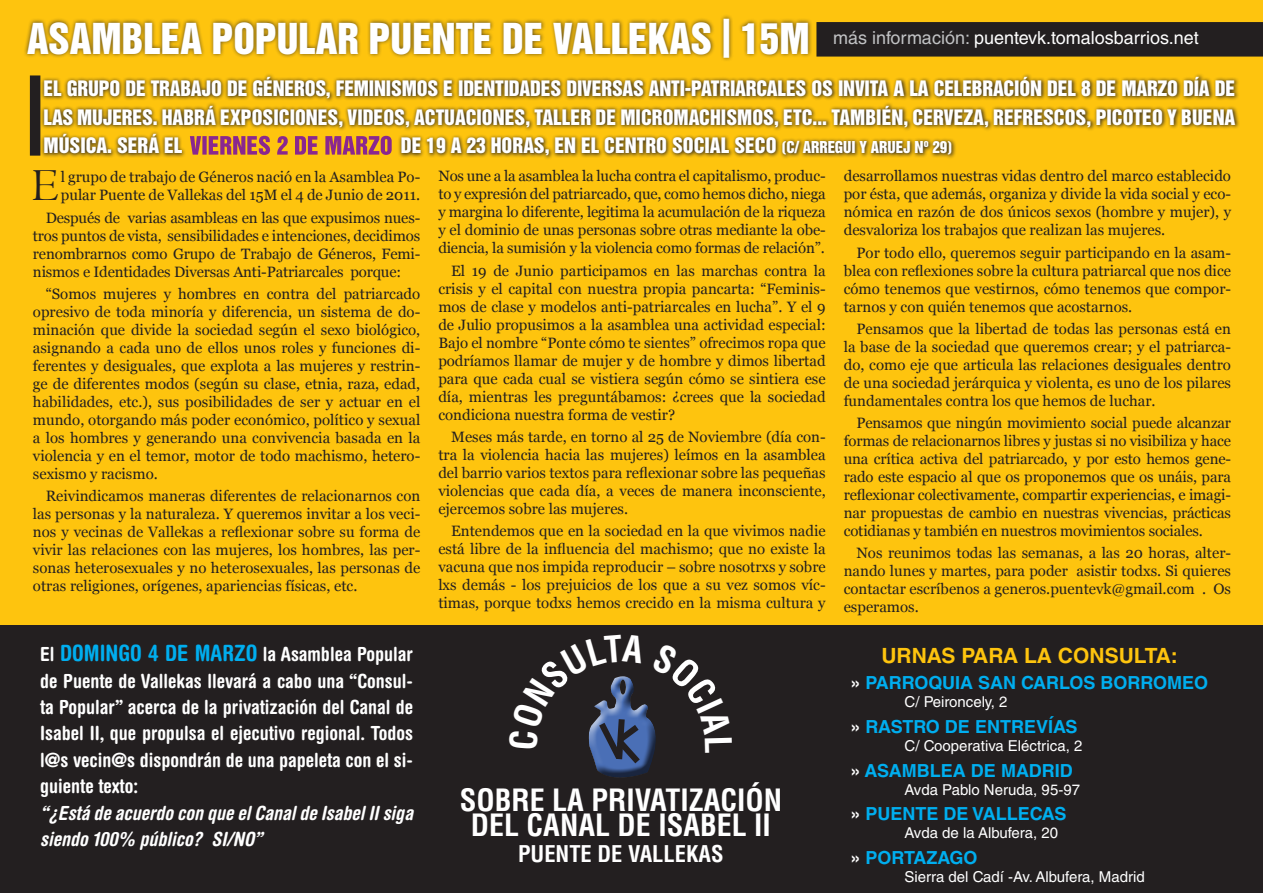
<style>
.page{position:relative;width:1263px;height:893px;background:#fff}
.page>*{position:absolute;margin:0;border:0;box-sizing:border-box;transform-origin:0 0}
.t1{font:47.7px "Centaur";color:#231f20}
.t2{font:39px "Helvetica Inserat LT Std";color:#fff}
.t3{font:700 condensed 30px/25.5px "Helvetica LT Std";color:#fff;text-align:center}
.t4{font:700 condensed 22.5px "Helvetica LT Std";color:#fff}
.t5{font:700 21px "Helvetica LT Std";color:#fec40e}
.t6{font:19.5px/28.5px "Helvetica Inserat LT Std";color:#fff;text-align:justify}
.t7{font:700 condensed 19.5px/26.4px "Helvetica Rounded LT Std";color:#fff;text-align:justify}
.t8{font:italic 700 condensed 19.5px/26.4px "Helvetica Rounded LT Std";color:#fff}
.t9{font:700 18px "Helvetica LT Std";color:#00aeef}
.t10{font:18px "Helvetica LT Std";color:#fff}
.t11{font:15px/18px "Georgia";color:#231f20;text-align:justify}
.Estilo_de_párrafo_2{font:15px "Helvetica LT Std";color:#fff}
.s1{color:#c1c2c4}
.s2{font-size:15px}
.s3{font-size:22.5px;color:#00aeef}
.s4{color:#fff}
</style>
<div class="page">
<div style="left:0;top:0;width:1263px;height:626px;background:#fec40e"></div>
<div style="left:24px;top:14px;width:789px;height:48px;background:#231f20;opacity:.75"></div>
<div style="left:816px;top:22px;width:447px;height:35px;background:#231f20"></div>
<div style="left:40px;top:73px;width:1200px;height:88px;background:#231f20;opacity:.83"></div>
<div style="left:30px;top:75px;width:10px;height:81px;background:#231f20"></div>
<div style="left:0;top:625px;width:1263px;height:268px;background:#231f20"></div>
<div style="left:590px;top:675px;width:75px;height:110px;background:#231f20;opacity:.75"></div>
<svg style="left:190px;top:136px;width:202px;height:19px"></svg>
<svg style="left:588px;top:675px;width:77px;height:95px"></svg>
<p class="t2" style="left:27px;top:15px;width:784px">ASAMBLEA POPULAR PUENTE DE VALLEKAS | 15M</p>
<p class="t6" style="left:44px;top:75px;width:1193px">EL GRUPO DE TRABAJO DE GÉNEROS, FEMINISMOS E IDENTIDADES DIVERSAS ANTI-PATRIARCALES OS INVITA A LA CELEBRACIÓN DEL 8 DE MARZO DÍA DE LAS MUJERES. HABRÁ EXPOSICIONES, VIDEOS, ACTUACIONES, TALLER DE MICROMACHISMOS, ETC... TAMBIÉN, CERVEZA, REFRESCOS, PICOTEO Y BUENA MÚSICA. SERÁ EL</p>
<p class="t10" style="left:833px;top:27px;width:367px"><span class="s1">más información:</span> puentevk.tomalosbarrios.net</p>
<p class="t6" style="left:401px;top:132px;width:553px">DE 19 A 23 HORAS, EN EL CENTRO SOCIAL SECO <span class="s2">(C/ ARREGUI Y ARUEJ Nº 29)</span></p>
<p class="t1" style="left:32px;top:157px;width:28px">E</p>
<p class="t11" style="left:61px;top:168px;width:361px">l grupo de trabajo de Géneros nació en la Asamblea Po&shy;pular Puente de Vallekas del 15M el 4 de Junio de 2011.</p>
<p class="t11" style="left:33px;top:208px;width:389px;text-indent:13px">Después de varias asambleas en las que expusimos nues&shy;tros puntos de vista, sensibilidades e intenciones, decidimos renombrarnos como Grupo de Trabajo de Géneros, Femi&shy;nismos e Identidades Diversas Anti-Patriarcales porque:</p>
<p class="t11" style="left:33px;top:285px;width:389px;text-indent:13px">“Somos mujeres y hombres en contra del patriarcado opresivo de toda minoría y diferencia, un sistema de do&shy;minación que divide la sociedad según el sexo biológico, asignando a cada uno de ellos unos roles y funciones di&shy;ferentes y desiguales, que explota a las mujeres y restrin&shy;ge de diferentes modos (según su clase, etnia, raza, edad, habilidades, etc.), sus posibilidades de ser y actuar en el mundo, otorgando más poder económico, político y sexual a los hombres y generando una convivencia basada en la violencia y en el temor, motor de todo machismo, hetero&shy;sexismo y racismo.</p>
<p class="t11" style="left:33px;top:487px;width:389px;text-indent:13px">Reivindicamos maneras diferentes de relacionarnos con las personas y la naturaleza. Y queremos invitar a los veci&shy;nos y vecinas de Vallekas a reflexionar sobre su forma de vivir las relaciones con las mujeres, los hombres, las per&shy;sonas heterosexuales y no heterosexuales, las personas de otras religiones, orígenes, apariencias físicas, etc.</p>
<p class="t7" style="left:40px;top:641px;width:374px">El <span class="s3">DOMINGO 4 DE MARZO</span> la Asamblea Popular de Puente de Vallekas llevará a cabo una “Consul&shy;ta Popular” acerca de la privatización del Canal de Isabel II, que propulsa el ejecutivo regional. Todos l@s vecin@s dispondrán de una papeleta con el si&shy;guiente texto:</p>
<p class="t8" style="left:40px;top:800px;width:374px">“¿Está de acuerdo con que el Canal de Isabel II siga siendo 100% público? SI/NO”</p>
<p class="t11" style="left:438px;top:167px;width:389px">Nos une a la asamblea la lucha contra el capitalismo, produc&shy;to y expresión del patriarcado, que, como hemos dicho, niega y margina lo diferente, legitima la acumulación de la riqueza y el dominio de unas personas sobre otras mediante la obe&shy;diencia, la sumisión y la violencia como formas de relación”.</p>
<p class="t11" style="left:438px;top:261px;width:389px;text-indent:13px">El 19 de Junio participamos en las marchas contra la crisis y el capital con nuestra propia pancarta: “Feminis&shy;mos de clase y modelos anti-patriarcales en lucha”. Y el 9 de Julio propusimos a la asamblea una actividad especial:<br>Bajo el nombre “Ponte cómo te sientes” ofrecimos ropa que podríamos llamar de mujer y de hombre y dimos libertad para que cada cual se vistiera según cómo se sintiera ese día, mientras les preguntábamos: ¿crees que la sociedad condiciona nuestra forma de vestir?</p>
<p class="t11" style="left:438px;top:428px;width:389px;text-indent:13px">Meses más tarde, en torno al 25 de Noviembre (día con&shy;tra la violencia hacia las mujeres) leímos en la asamblea del barrio varios textos para reflexionar sobre las pequeñas violencias que cada día, a veces de manera inconsciente, ejercemos sobre las mujeres.</p>
<p class="t11" style="left:438px;top:522px;width:389px;text-indent:13px">Entendemos que en la sociedad en la que vivimos nadie está libre de la influencia del machismo; que no existe la vacuna que nos impida reproducir – sobre nosotrxs y sobre lxs demás - los prejuicios de los que a su vez somos víc&shy;timas, porque todxs hemos crecido en la misma cultura y</p>
<p class="t3" style="left:460px;top:787px;width:324px">SOBRE LA PRIVATIZACIÓN<br>DEL CANAL DE ISABEL II</p>
<p class="t4" style="left:518px;top:839px;width:207px">PUENTE DE VALLEKAS</p>
<p class="t11" style="left:844px;top:167px;width:389px">desarrollamos nuestras vidas dentro del marco establecido por ésta, que además, organiza y divide la vida social y eco&shy;nómica en razón de dos únicos sexos (hombre y mujer), y desvaloriza los trabajos que realizan las mujeres.</p>
<p class="t11" style="left:844px;top:243px;width:389px;text-indent:13px">Por todo ello, queremos seguir participando en la asam&shy;blea con reflexiones sobre la cultura patriarcal que nos dice cómo tenemos que vestirnos, cómo tenemos que compor&shy;tarnos y con quién tenemos que acostarnos.</p>
<p class="t11" style="left:844px;top:320px;width:389px;text-indent:13px">Pensamos que la libertad de todas las personas está en la base de la sociedad que queremos crear; y el patriarca&shy;do, como eje que articula las relaciones desiguales dentro de una sociedad jerárquica y violenta, es uno de los pilares fundamentales contra los que hemos de luchar.</p>
<p class="t11" style="left:844px;top:414px;width:389px;text-indent:13px">Pensamos que ningún movimiento social puede alcanzar formas de relacionarnos libres y justas si no visibiliza y hace una crítica activa del patriarcado, y por esto hemos gene&shy;rado este espacio al que os proponemos que os unáis, para reflexionar colectivamente, compartir experiencias, e imagi&shy;nar propuestas de cambio en nuestras vivencias, prácticas cotidianas y también en nuestros movimientos sociales.</p>
<p class="t11" style="left:844px;top:544px;width:389px;text-indent:13px">Nos reunimos todas las semanas, a las 20 horas, alter&shy;nando lunes y martes, para poder asistir todxs. Si quieres contactar escríbenos a generos.puentevk@gmail.com . Os esperamos.</p>
<p class="t5" style="left:881px;top:643px;width:298px">URNAS PARA LA CONSULTA:</p>
<p class="t9" style="left:850px;top:672px;width:359px"><span class="s4">»</span> PARROQUIA SAN CARLOS BORROMEO</p>
<p class="Estilo_de_párrafo_2" style="left:904px;top:693px;width:105px">C/ Peironcely, 2</p>
<p class="t9" style="left:850px;top:715px;width:229px"><span class="s4">»</span> RASTRO DE ENTREVÍAS</p>
<p class="Estilo_de_párrafo_2" style="left:904px;top:737px;width:179px">C/ Cooperativa Eléctrica, 2</p>
<p class="t9" style="left:850px;top:759px;width:224px"><span class="s4">»</span> ASAMBLEA DE MADRID</p>
<p class="Estilo_de_párrafo_2" style="left:904px;top:781px;width:177px">Avda Pablo Neruda, 95-97</p>
<p class="t9" style="left:850px;top:803px;width:217px"><span class="s4">»</span> PUENTE DE VALLECAS</p>
<p class="Estilo_de_párrafo_2" style="left:904px;top:824px;width:155px">Avda de la Albufera, 20</p>
<p class="t9" style="left:850px;top:847px;width:129px"><span class="s4">»</span> PORTAZAGO</p>
<p class="Estilo_de_párrafo_2" style="left:904px;top:868px;width:242px">Sierra del Cadí -Av. Albufera, Madrid</p>
</div>
